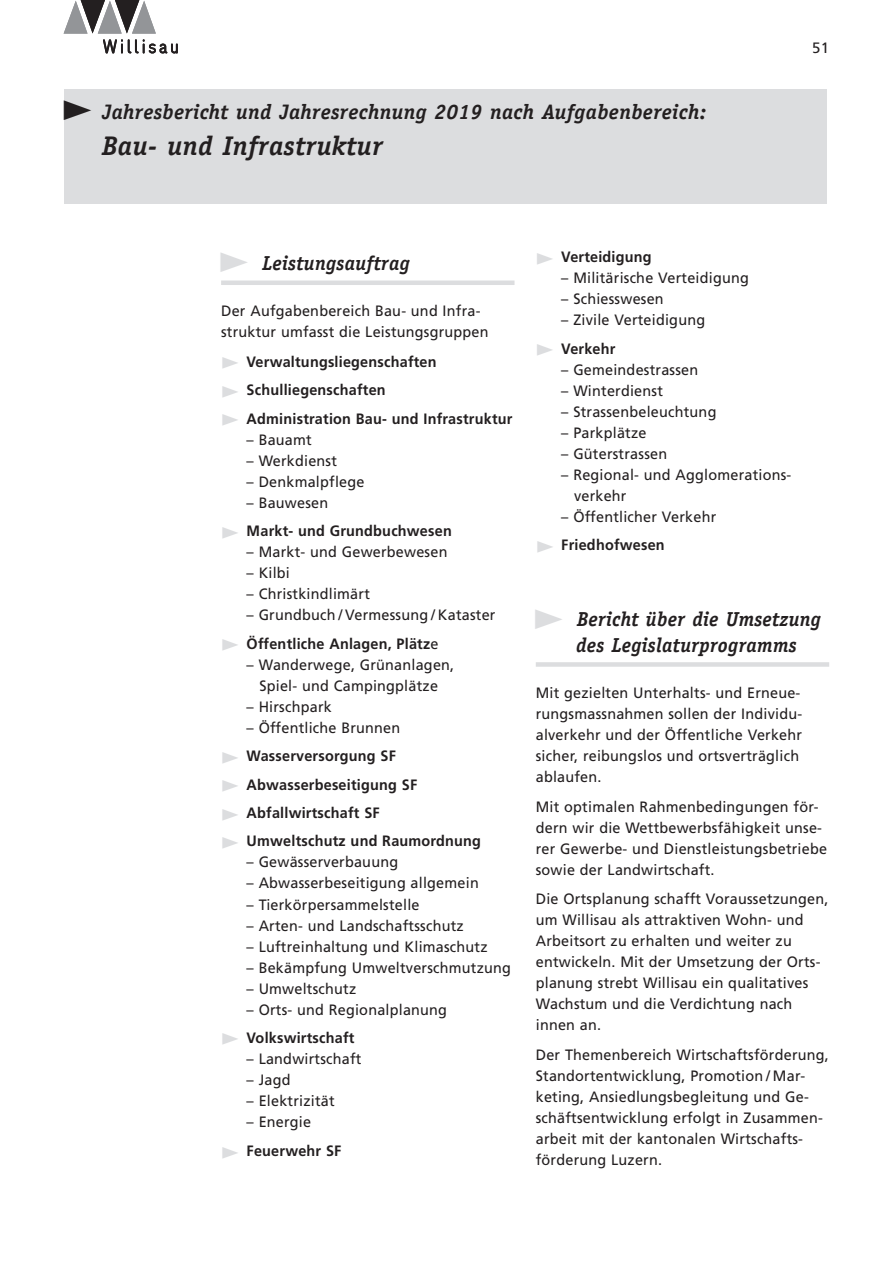
<style>
.page{position:relative;width:893px;height:1263px;background:#fff}
.page>*{position:absolute;margin:0;border:0;box-sizing:border-box;transform-origin:0 0}
.t1{font:italic 700 27px "Officina Serif Std";letter-spacing:.015em;color:#231f20}
.t2{font:italic 700 21px "Officina Serif Std";letter-spacing:.015em;color:#231f20}
.t3{font:italic 700 20.25px/25.5px "Officina Serif Std";letter-spacing:.015em;color:#231f20;scale:.96 1}
.t4{font:15px/21px "Frutiger LT Std";letter-spacing:.015em;color:#231f20;scale:.96 1}
.t5{font:700 15px/28.5px "Frutiger LT Std";letter-spacing:.015em;color:#231f20;scale:.96 1}
.t6{font:15px "Frutiger LT Std";letter-spacing:.015em;color:#231f20}
.s1{color:#dcdddf}
.s2{font-weight:400}
.s3{font-weight:700}
</style>
<div class="page">
<div style="left:64px;top:89px;width:763px;height:115px;background:#dcdddf"></div>
<div style="left:221px;top:280px;width:293px;height:5px;background:#dcdddf"></div>
<div style="left:536px;top:662px;width:293px;height:5px;background:#dcdddf"></div>
<svg style="left:64px;top:0;width:114px;height:53px"></svg>
<h2 class="t2" style="left:61px;top:100px;width:647px">▶ Jahresbericht und Jahresrechnung 2019 nach Aufgabenbereich:</h2>
<h1 class="t1" style="left:102px;top:130px;width:282px">Bau- und Infrastruktur</h1>
<p class="t6" style="left:812px;top:39px;width:18px">51</p>
<h3 class="t3" style="left:218px;top:250px;width:201px"><span class="s1">▶</span> Leistungsauftrag</h3>
<p class="t4" style="left:221px;top:301px;width:280px">Der Aufgabenbereich Bau- und Infra&shy;struktur umfasst die Leistungsgruppen</p>
<p class="t5" style="left:221px;top:347px;width:305px"><span class="s1">▶</span> Verwaltungsliegenschaften<br><span class="s1">▶</span> Schulliegenschaften<br><span class="s1">▶</span> Administration Bau- und Infrastruktur</p>
<p class="t4" style="left:247px;top:429px;width:69px">– Bauamt</p>
<p class="t4" style="left:247px;top:450px;width:96px">– Werkdienst</p>
<p class="t4" style="left:247px;top:471px;width:124px">– Denkmalpflege</p>
<p class="t5" style="left:221px;top:488px;width:242px;text-indent:26px"><span class="s2">– Bauwesen<br></span><span class="s1">▶</span> Markt- und Grundbuchwesen</p>
<p class="t4" style="left:247px;top:542px;width:211px">– Markt- und Gewerbewesen</p>
<p class="t4" style="left:247px;top:563px;width:47px">– Kilbi</p>
<p class="t4" style="left:247px;top:584px;width:130px">– Christkindlimärt</p>
<p class="t4" style="left:221px;top:601px;width:288px;line-height:28.5px;text-indent:26px">– Grundbuch / Vermessung / Kataster <span class="s1">▶</span> <span class="s3">Öffentliche Anlagen, Plätz</span>e</p>
<p class="t4" style="left:247px;top:654px;width:218px;text-align:center">– Wanderwege, Grünanlagen,<br>Spiel- und Campingplätze</p>
<p class="t4" style="left:247px;top:696px;width:90px">– Hirschpark</p>
<p class="t5" style="left:221px;top:713px;width:273px;text-indent:26px"><span class="s2">– Öffentliche Brunnen<br></span><span class="s1">▶</span> Wasserversorgung SF<br><span class="s1">▶</span> Abwasserbeseitigung SF<br><span class="s1">▶</span> Abfallwirtschaft SF<br><span class="s1">▶</span> Umweltschutz und Raumordnung</p>
<p class="t4" style="left:247px;top:852px;width:159px">– Gewässerverbauung</p>
<p class="t4" style="left:247px;top:873px;width:243px">– Abwasserbeseitigung allgemein</p>
<p class="t4" style="left:247px;top:894px;width:182px">– Tierkörpersammelstelle</p>
<p class="t4" style="left:247px;top:915px;width:228px">– Arten- und Landschaftsschutz</p>
<p class="t4" style="left:247px;top:936px;width:252px">– Luftreinhaltung und Klimaschutz</p>
<p class="t4" style="left:247px;top:957px;width:277px">– Bekämpfung Umweltverschmutzung</p>
<p class="t4" style="left:247px;top:978px;width:116px">– Umweltschutz</p>
<p class="t4" style="left:221px;top:995px;width:237px;line-height:28.5px;text-indent:26px">– Orts- und Regionalplanung <span class="s1">▶</span> <span class="s3">Volkswirtschaft</span></p>
<p class="t4" style="left:247px;top:1048px;width:121px">– Landwirtschaft</p>
<p class="t4" style="left:247px;top:1069px;width:47px">– Jagd</p>
<p class="t4" style="left:247px;top:1090px;width:93px">– Elektrizität</p>
<p class="t5" style="left:221px;top:1107px;width:127px;line-height:29.5px;text-align:center"><span class="s2">– Energie<br></span><span class="s1">▶</span> Feuerwehr SF</p>
<p class="t5" style="left:535px;top:243px;width:123px"><span class="s1">▶</span> Verteidigung</p>
<p class="t4" style="left:561px;top:267px;width:197px">– Militärische Verteidigung</p>
<p class="t4" style="left:561px;top:288px;width:108px">– Schiesswesen</p>
<p class="t4" style="left:535px;top:306px;width:178px;line-height:28.5px;text-indent:26px">– Zivile Verteidigung <span class="s1">▶</span> <span class="s3">Verkehr</span></p>
<p class="t4" style="left:561px;top:359px;width:144px">– Gemeindestrassen</p>
<p class="t4" style="left:561px;top:380px;width:107px">– Winterdienst</p>
<p class="t4" style="left:561px;top:401px;width:163px">– Strassenbeleuchtung</p>
<p class="t4" style="left:561px;top:422px;width:90px">– Parkplätze</p>
<p class="t4" style="left:561px;top:443px;width:112px">– Güterstrassen</p>
<p class="t4" style="left:574px;top:464px;width:227px;text-indent:-13px">– Regional- und Agglomerations&shy;verkehr</p>
<p class="t4" style="left:536px;top:502px;width:190px;line-height:28.5px;text-indent:26px">– Öffentlicher Verkehr <span class="s1">▶</span> <span class="s3">Friedhofwesen</span></p>
<h3 class="t3" style="left:576px;top:606px;width:256px;text-indent:-44px"><span class="s1">▶</span> Bericht über die Umsetzung des Legislaturprogramms</h3>
<p class="t4" style="left:536px;top:682px;width:279px">Mit gezielten Unterhalts- und Erneue&shy;rungsmassnahmen sollen der Individu&shy;alverkehr und der Öffentliche Verkehr sicher, reibungslos und ortsverträglich ablaufen.</p>
<p class="t4" style="left:536px;top:796px;width:305px">Mit optimalen Rahmenbedingungen för&shy;dern wir die Wettbewerbsfähigkeit unse&shy;rer Gewerbe- und Dienstleistungsbetriebe sowie der Landwirtschaft.</p>
<p class="t4" style="left:536px;top:888px;width:306px">Die Ortsplanung schafft Voraussetzungen, um Willisau als attraktiven Wohn- und Arbeitsort zu erhalten und weiter zu entwickeln. Mit der Umsetzung der Orts&shy;planung strebt Willisau ein qualitatives Wachstum und die Verdichtung nach innen an.</p>
<p class="t4" style="left:536px;top:1044px;width:307px">Der Themenbereich Wirtschaftsförderung, Standortentwicklung, Promotion / Mar&shy;keting, Ansiedlungsbegleitung und Ge&shy;schäftsentwicklung erfolgt in Zusammen&shy;arbeit mit der kantonalen Wirtschafts&shy;förderung Luzern.</p>
</div>
